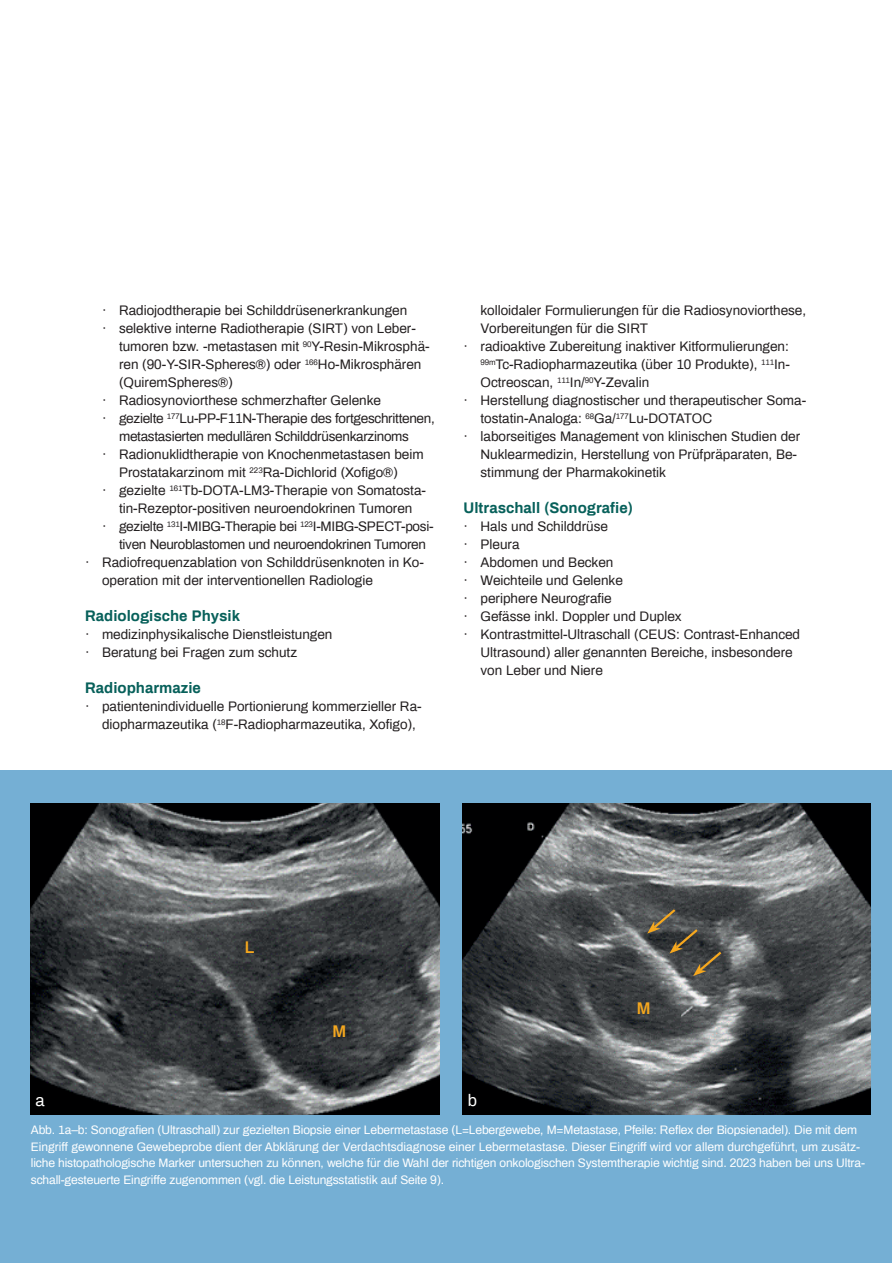
<style>
.page{position:relative;width:893px;height:1263px;background:#fff}
.page>*{position:absolute;margin:0;border:0;box-sizing:border-box;transform-origin:0 0}
.Legende{font:600 16.5px "Archivo";color:#f6a81e}
.Legende-2{font:16.5px "Archivo";color:#fff}
.Untertitel_Subtitel{font:700 15px "Archivo";color:#07605a}
.t1{font:13.5px/18px "Archivo";color:#231f20}
.t2{font:13.5px/18px "Archivo";letter-spacing:-.02em;color:#231f20}
.Legende-3{font:12px/16.5px "Archivo";letter-spacing:-.01em;color:#fff}
</style>
<div class="page">
<div style="left:0;top:770px;width:891px;height:493px;background:#75afd4"></div>
<img style="left:31px;top:804px;width:408px;height:310px">
<img style="left:462px;top:804px;width:409px;height:310px">
<svg style="left:647px;top:907px;width:77px;height:69px;background:#57554f"></svg>
<p class="t1" style="left:102px;top:301px;width:307px">· Radiojodtherapie bei Schilddrüsenerkrankungen</p>
<p class="t1" style="left:119px;top:319px;width:312px;text-indent:-17px">· selektive interne Radiotherapie (SIRT) von Leber&shy;tumoren bzw. -metastasen mit <sup>90</sup>Y-Resin-Mikrosphä&shy;ren (90-Y-SIR-Spheres®) oder <sup>166</sup>Ho-Mikrosphären (QuiremSpheres®)</p>
<p class="t1" style="left:102px;top:391px;width:280px">· Radiosynoviorthese schmerzhafter Gelenke</p>
<p class="t2" style="left:119px;top:409px;width:317px;text-indent:-17px">· gezielte <sup>177</sup>Lu-PP-F11N-Therapie des fortgeschrittenen, metastasierten medullären Schilddrüsenkarzinoms</p>
<p class="t1" style="left:119px;top:445px;width:306px;text-indent:-17px">· Radionuklidtherapie von Knochenmetastasen beim<br>Prostatakarzinom mit <sup>223</sup>Ra-Dichlorid (Xofigo®)</p>
<p class="t1" style="left:102px;top:481px;width:325px;text-align:center">· gezielte <sup>161</sup>Tb-DOTA-LM3-Therapie von Somatosta&shy;tin-Rezeptor-positiven neuroendokrinen Tumoren</p>
<p class="t2" style="left:119px;top:517px;width:316px;text-indent:-17px">· gezielte <sup>131</sup>I-MIBG-Therapie bei <sup>123</sup>I-MIBG-SPECT-posi&shy;tiven Neuroblastomen und neuroendokrinen Tumoren</p>
<p class="t1" style="left:102px;top:553px;width:323px;text-indent:-17px">· Radiofrequenzablation von Schilddrüsenknoten in Ko&shy;operation mit der interventionellen Radiologie</p>
<p class="Untertitel_Subtitel" style="left:85px;top:605px;width:157px">Radiologische Physik</p>
<p class="t1" style="left:85px;top:625px;width:249px">· medizinphysikalische Dienstleistungen</p>
<p class="t1" style="left:85px;top:643px;width:214px">· Beratung bei Fragen zum schutz</p>
<p class="Untertitel_Subtitel" style="left:85px;top:677px;width:117px">Radiopharmazie</p>
<p class="t1" style="left:102px;top:697px;width:321px;text-indent:-17px">· patientenindividuelle Portionierung kommerzieller Ra&shy;diopharmazeutika (<sup>18</sup>F-Radiopharmazeutika, Xofigo),</p>
<p class="t1" style="left:480px;top:301px;width:327px">kolloidaler Formulierungen für die Radiosynoviorthese,<br>Vorbereitungen für die SIRT</p>
<p class="t1" style="left:480px;top:337px;width:311px;text-align:justify;text-indent:-17px">· radioaktive Zubereitung inaktiver Kitformulierungen:<br><sup>99m</sup>Tc-Radiopharmazeutika (über 10 Produkte), <sup>111</sup>In-Octreoscan, <sup>111</sup>In/<sup>90</sup>Y-Zevalin</p>
<p class="t1" style="left:480px;top:391px;width:327px;text-indent:-17px">· Herstellung diagnostischer und therapeutischer Soma&shy;tostatin-Analoga: <sup>68</sup>Ga/<sup>177</sup>Lu-DOTATOC</p>
<p class="t1" style="left:480px;top:427px;width:321px;text-indent:-17px">· laborseitiges Management von klinischen Studien der<br>Nuklearmedizin, Herstellung von Prüfpräparaten, Be&shy;stimmung der Pharmakokinetik</p>
<p class="Untertitel_Subtitel" style="left:463px;top:497px;width:171px">Ultraschall (Sonografie)</p>
<p class="t1" style="left:463px;top:517px;width:146px">· Hals und Schilddrüse</p>
<p class="t1" style="left:463px;top:535px;width:58px">· Pleura</p>
<p class="t1" style="left:463px;top:553px;width:151px">· Abdomen und Becken</p>
<p class="t1" style="left:463px;top:571px;width:161px">· Weichteile und Gelenke</p>
<p class="t1" style="left:463px;top:589px;width:150px">· periphere Neurografie</p>
<p class="t1" style="left:463px;top:607px;width:220px">· Gefässe inkl. Doppler und Duplex</p>
<p class="t1" style="left:480px;top:625px;width:321px;text-indent:-17px">· Kontrastmittel-Ultraschall (CEUS: Contrast-Enhanced<br>Ultrasound) aller genannten Bereiche, insbesondere von Leber und Niere</p>
<p class="Legende" style="left:245px;top:935px;width:11px">L</p>
<p class="Legende" style="left:333px;top:1019px;width:15px">M</p>
<p class="Legende" style="left:637px;top:996px;width:15px">M</p>
<p class="Legende-2" style="left:35px;top:1088px;width:11px">a</p>
<p class="Legende-2" style="left:468px;top:1088px;width:11px">b</p>
<p class="Legende-3" style="left:31px;top:1121px;width:836px">Abb. 1a–b: Sonografien (Ultraschall) zur gezielten Biopsie einer Lebermetastase (L=Lebergewebe, M=Metastase, Pfeile: Reflex der Biopsienadel). Die mit dem Eingriff gewonnene Gewebeprobe dient der Abklärung der Verdachtsdiagnose einer Lebermetastase. Dieser Eingriff wird vor allem durchgeführt, um zusätz&shy;liche histopathologische Marker untersuchen zu können, welche für die Wahl der richtigen onkologischen Systemtherapie wichtig sind. 2023 haben bei uns Ultra&shy;schall-gesteuerte Eingriffe zugenommen (vgl. die Leistungsstatistik auf Seite 9).</p>
</div>
